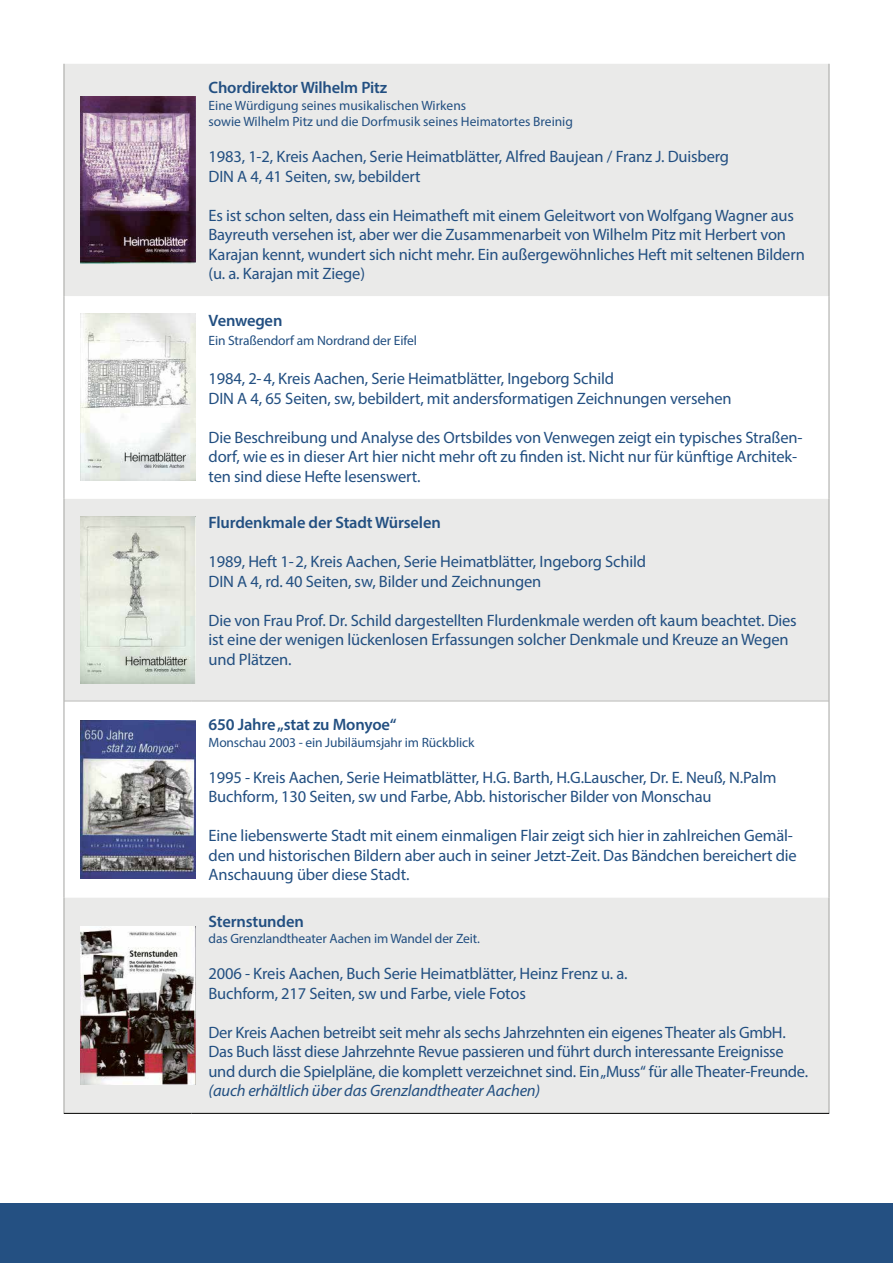
<style>
.page{position:relative;width:893px;height:1263px;background:#fff}
.page>*{position:absolute;margin:0;border:0;box-sizing:border-box;transform-origin:0 0}
.Fließtext{font:16.5px/19.5px "Myriad Pro";letter-spacing:-.01em;color:#224f81}
.Fließtext-2{font:600 16.5px "Myriad Pro";letter-spacing:-.01em;color:#224f81}
.Fließtext-3{font:13.5px "Myriad Pro";letter-spacing:-.01em;color:#224f81}
.s1{font-style:italic}
</style>
<div class="page">
<div style="left:0;top:1203px;width:893px;height:60px;background:#245082"></div>
<div style="left:65px;top:64px;width:764px;height:1049px;background:#eaeae9"></div>
<svg style="left:65px;top:296px;width:764px;height:601px"></svg>
<hr style="left:64px;top:64px;width:1px;height:232px;background:#a4a4a1">
<hr style="left:64px;top:296px;width:1px;height:203px;background:#a4a4a1">
<hr style="left:64px;top:499px;width:1px;height:202px;background:#a4a4a1">
<hr style="left:64px;top:897px;width:1px;height:216px;background:#a4a4a1">
<hr style="left:829px;top:64px;width:1px;height:232px;background:#a4a4a1">
<hr style="left:829px;top:296px;width:1px;height:203px;background:#a4a4a1">
<hr style="left:829px;top:499px;width:1px;height:202px;background:#a4a4a1">
<hr style="left:829px;top:897px;width:1px;height:216px;background:#a4a4a1">
<hr style="left:64px;top:701px;width:128px;height:1px;background:#bcbcba">
<hr style="left:192px;top:701px;width:637px;height:1px;background:#bcbcba">
<hr style="left:64px;top:701px;width:1px;height:196px;background:#a4a4a1">
<hr style="left:829px;top:701px;width:1px;height:196px;background:#a4a4a1">
<hr style="left:64px;top:1113px;width:128px;height:1px;background:#000">
<hr style="left:192px;top:1113px;width:637px;height:1px;background:#000">
<img style="left:81px;top:97px;width:115px;height:166px">
<img style="left:81px;top:314px;width:115px;height:167px">
<img style="left:81px;top:516px;width:115px;height:167px">
<img style="left:81px;top:720px;width:115px;height:158px">
<img style="left:81px;top:926px;width:115px;height:158px">
<p class="Fließtext-2" style="left:209px;top:77px;width:180px">Chordirektor Wilhelm Pitz</p>
<p class="Fließtext-3" style="left:209px;top:97px;width:259px">Eine Würdigung seines musikalischen Wirkens</p>
<p class="Fließtext-3" style="left:209px;top:113px;width:366px">sowie Wilhelm Pitz und die Dorfmusik seines Heimatortes Breinig</p>
<p class="Fließtext" style="left:209px;top:147px;width:522px">1983, 1-2, Kreis Aachen, Serie Heimatblätter, Alfred Baujean / Franz J. Duisberg</p>
<p class="Fließtext" style="left:209px;top:166px;width:214px">DIN A 4, 41 Seiten, sw, bebildert</p>
<p class="Fließtext" style="left:209px;top:205px;width:587px">Es ist schon selten, dass ein Heimatheft mit einem Geleitwort von Wolfgang Wagner aus</p>
<p class="Fließtext" style="left:209px;top:225px;width:579px">Bayreuth versehen ist, aber wer die Zusammenarbeit von Wilhelm Pitz mit Herbert von</p>
<p class="Fließtext" style="left:209px;top:244px;width:598px">Karajan kennt, wundert sich nicht mehr. Ein außergewöhnliches Heft mit seltenen Bildern</p>
<p class="Fließtext" style="left:209px;top:264px;width:158px">(u. a. Karajan mit Ziege)</p>
<p class="Fließtext-2" style="left:209px;top:310px;width:75px">Venwegen</p>
<p class="Fließtext-3" style="left:209px;top:332px;width:210px">Ein Straßendorf am Nordrand der Eifel</p>
<p class="Fließtext" style="left:209px;top:369px;width:407px">1984, 2-4, Kreis Aachen, Serie Heimatblätter, Ingeborg Schild</p>
<p class="Fließtext" style="left:209px;top:388px;width:525px">DIN A 4, 65 Seiten, sw, bebildert, mit andersformatigen Zeichnungen versehen</p>
<p class="Fließtext" style="left:209px;top:427px;width:595px">Die Beschreibung und Analyse des Ortsbildes von Venwegen zeigt ein typisches Straßen&shy;dorf, wie es in dieser Art hier nicht mehr oft zu finden ist. Nicht nur für künftige Architek&shy;ten sind diese Hefte lesenswert.</p>
<p class="Fließtext-2" style="left:209px;top:512px;width:234px">Flurdenkmale der Stadt Würselen</p>
<p class="Fließtext" style="left:209px;top:551px;width:439px">1989, Heft 1-2, Kreis Aachen, Serie Heimatblätter, Ingeborg Schild</p>
<p class="Fließtext" style="left:209px;top:571px;width:334px">DIN A 4, rd. 40 Seiten, sw, Bilder und Zeichnungen</p>
<p class="Fließtext" style="left:209px;top:610px;width:590px">Die von Frau Prof. Dr. Schild dargestellten Flurdenkmale werden oft kaum beachtet. Dies</p>
<p class="Fließtext" style="left:209px;top:629px;width:582px">ist eine der wenigen lückenlosen Erfassungen solcher Denkmale und Kreuze an Wegen</p>
<p class="Fließtext" style="left:209px;top:649px;width:84px">und Plätzen.</p>
<p class="Fließtext-2" style="left:209px;top:714px;width:190px">650 Jahre „stat zu Monyoe“</p>
<p class="Fließtext-3" style="left:209px;top:734px;width:267px">Monschau 2003 - ein Jubiläumsjahr im Rückblick</p>
<p class="Fließtext" style="left:209px;top:767px;width:569px">1995 - Kreis Aachen, Serie Heimatblätter, H.G. Barth, H.G.Lauscher, Dr. E. Neuß, N.Palm</p>
<p class="Fließtext" style="left:209px;top:787px;width:505px">Buchform, 130 Seiten, sw und Farbe, Abb. historischer Bilder von Monschau</p>
<p class="Fließtext" style="left:209px;top:826px;width:590px">Eine liebenswerte Stadt mit einem einmaligen Flair zeigt sich hier in zahlreichen Gemäl&shy;den und historischen Bildern aber auch in seiner Jetzt-Zeit. Das Bändchen bereichert die</p>
<p class="Fließtext" style="left:209px;top:865px;width:202px">Anschauung über diese Stadt.</p>
<p class="Fließtext-2" style="left:209px;top:911px;width:97px">Sternstunden</p>
<p class="Fließtext-3" style="left:209px;top:930px;width:273px">das Grenzlandtheater Aachen im Wandel der Zeit.</p>
<p class="Fließtext" style="left:209px;top:964px;width:421px">2006 - Kreis Aachen, Buch Serie Heimatblätter, Heinz Frenz u. a.</p>
<p class="Fließtext" style="left:209px;top:983px;width:319px">Buchform, 217 Seiten, sw und Farbe, viele Fotos</p>
<p class="Fließtext" style="left:209px;top:1022px;width:601px">Der Kreis Aachen betreibt seit mehr als sechs Jahrzehnten ein eigenes Theater als GmbH.<br>Das Buch lässt diese Jahrzehnte Revue passieren und führt durch interessante Ereignisse und durch die Spielpläne, die komplett verzeichnet sind. Ein „Muss“ für alle Theater-Freunde. <span class="s1">(auch erhältlich über das Grenzlandtheater Aachen)</span></p>
</div>
